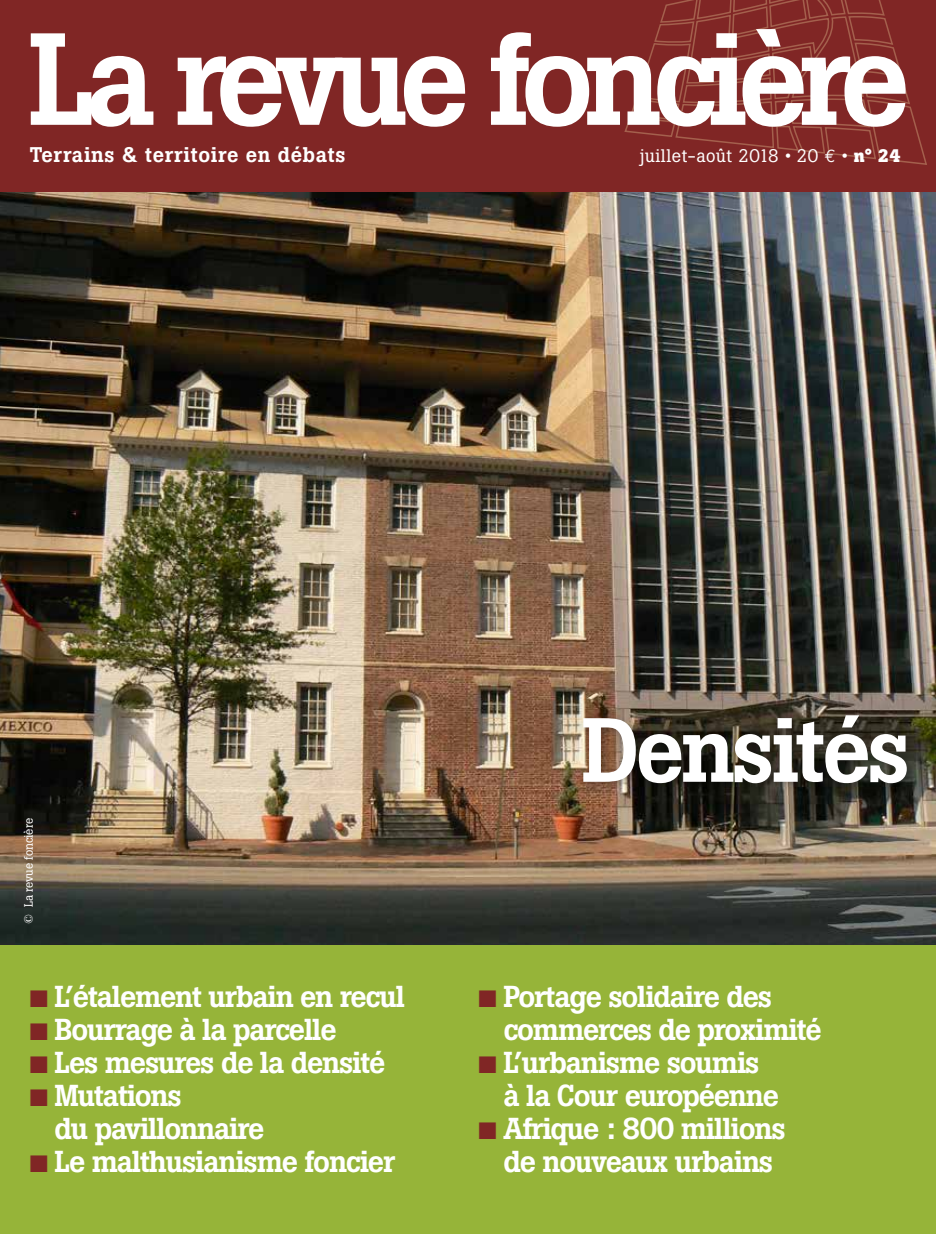
<style>
.page{position:relative;width:936px;height:1234px;background:#fff}
.page>*{position:absolute;margin:0;border:0;box-sizing:border-box;transform-origin:0 0}
.t1{font:500 129.45px "Boton";letter-spacing:-.075em;color:#fff}
.t2{font:500 90px "Boton";letter-spacing:-.04em;color:#fff}
.t3{font:500 30px/33px "Boton";letter-spacing:-.04em;color:#fff}
.t4{font:500 21px "Boton";letter-spacing:.03em;color:#fff}
.t5{font:18px "Boton";letter-spacing:.03em;color:#fff}
.t6{font:12px "Boton";letter-spacing:-.01em;color:#fff}
.s1{font-family:"Euro Mono"}
.s2{font-weight:700}
.s3{color:#802625}
</style>
<div class="page">
<img style="left:0;top:191px;width:935px;height:754px">
<div style="left:0;top:0;width:935px;height:191px;background:#802625"></div>
<svg style="left:624px;top:0;width:303px;height:165px"></svg>
<div style="left:0;top:945px;width:935px;height:288px;background:#96b439"></div>
<div style="left:577px;top:709px;width:339px;height:83px;background:#000;opacity:.3"></div>
<h1 class="t1" style="left:28px;top:3px;width:883px">La revue foncière</h1>
<p class="t4" style="left:30px;top:142px;width:317px">Terrains &amp; territoire en débats</p>
<p class="t5" style="left:640px;top:145px;width:262px">juillet-août 2018 • 20 <span class="s1">e</span> • <span class="s2">n° 24</span></p>
<p class="t6" style="left:22px;top:923px;width:107px;rotate:-90deg">© La revue foncière</p>
<p class="t3" style="left:30px;top:979px;width:377px"><span class="s3">■</span> L’étalement urbain en recul</p>
<p class="t3" style="left:30px;top:1012px;width:308px"><span class="s3">■</span> Bourrage à la parcelle</p>
<p class="t3" style="left:30px;top:1045px;width:357px"><span class="s3">■</span> Les mesures de la densité</p>
<p class="t3" style="left:55px;top:1078px;width:211px;text-indent:-25px"><span class="s3">■</span> Mutations<br>du pavillonnaire</p>
<p class="t3" style="left:30px;top:1144px;width:367px"><span class="s3">■</span> Le malthusianisme foncier</p>
<h2 class="t2" style="left:581px;top:696px;width:331px">Densités</h2>
<p class="t3" style="left:503px;top:979px;width:320px;text-indent:-25px"><span class="s3">■</span> Portage solidaire des commerces de proximité</p>
<p class="t3" style="left:503px;top:1045px;width:277px;text-indent:-25px"><span class="s3">■</span> L’urbanisme soumis à la Cour européenne</p>
<p class="t3" style="left:478px;top:1111px;width:308px;text-align:center"><span class="s3">■</span> Afrique : 800 millions de nouveaux urbains</p>
</div>
